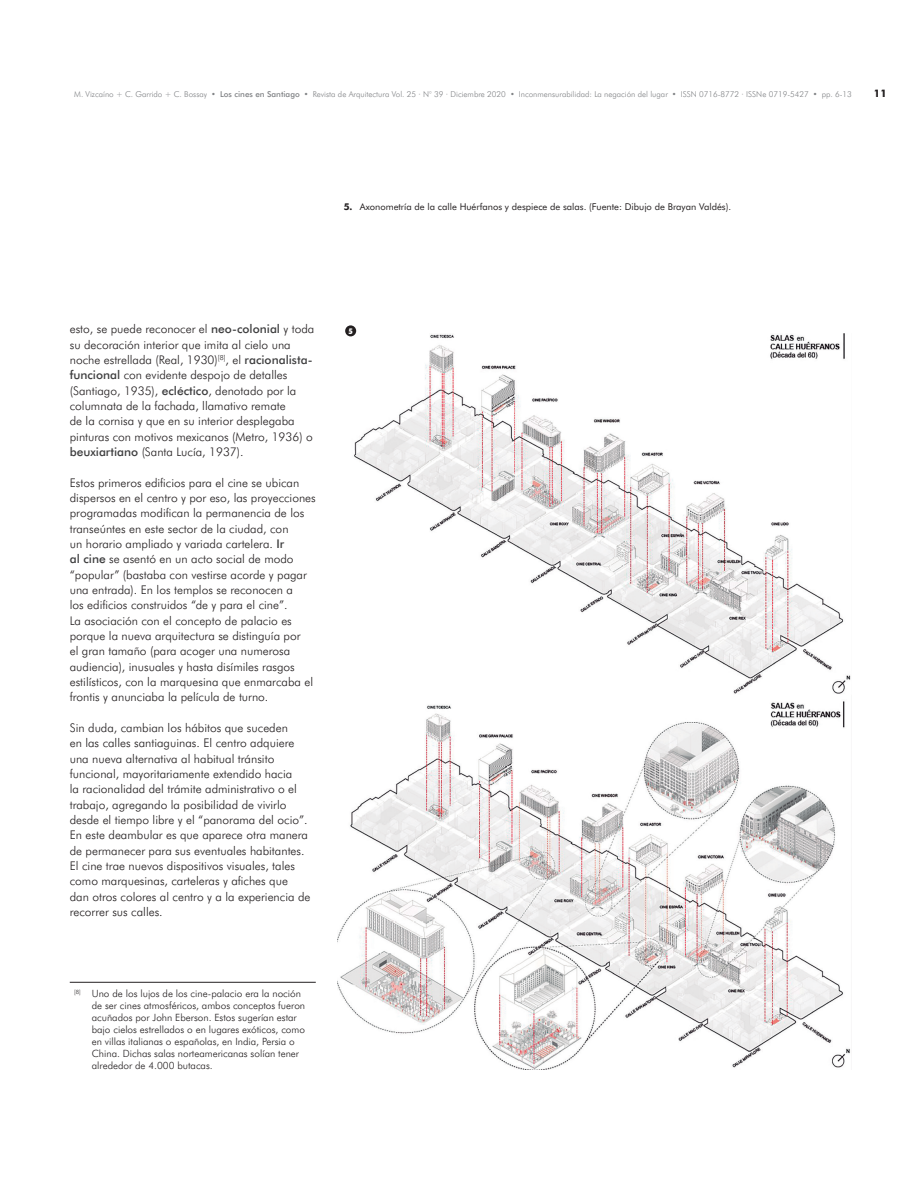
<style>
.page{position:relative;width:918px;height:1188px;background:#fff}
.page>*{position:absolute;margin:0;border:0;box-sizing:border-box;transform-origin:0 0}
.t1{font:300 12px/15.3px "Futura BT";color:#231f20}
.t2{font:700 10.35px "Futura BT";color:#231f20}
.t3{font:300 10.05px/12px "Futura BT";color:#231f20}
.t4{font:9.45px "Futura BT";color:#231f20}
.t5{font:300 8.1px "Futura BT";color:#808285}
.t6{font:900 condensed 7.8px "Futura BT";color:#fff}
.s1{font-weight:500}
.s2{font-weight:700}
.s3{font-weight:500;color:#3e3e3f}
</style>
<div class="page">
<hr style="left:70px;top:982px;width:246px;height:1px;background:#231f20">
<img style="left:338px;top:333px;width:513px;height:736px">
<div style="left:345px;top:325px;width:11px;height:11px;background:#231f20;border-radius:50%"></div>
<p class="t5" style="left:74px;top:91px;width:779px">M. Vizcaíno + C. Garrido + C. Bossay • <span class="s1">Los cines en Santiago</span> • Revista de Arquitectura Vol. 25 · N° 39 · Diciembre 2020 • Inconmensurabilidad: La negación del lugar • ISSN 0716-8772 · ISSNe 0719-5427 • pp. 6-13</p>
<p class="t2" style="left:874px;top:87px;width:14px">11</p>
<p class="t4" style="left:344px;top:203px;width:389px"><span class="s2">5.</span> Axonometría de la calle Huérfanos y despiece de salas. (Fuente: Dibujo de Brayan Valdés).</p>
<p class="t1" style="left:70px;top:322px;width:246px">esto, se puede reconocer el <span class="s3">neo-colonial</span> y toda su decoración interior que imita al cielo una noche estrellada (Real, 1930)<sup>[8]</sup>, el <span class="s3">racionalista&shy;funcional</span> con evidente despojo de detalles (Santiago, 1935), <span class="s3">ecléctico</span>, denotado por la columnata de la fachada, llamativo remate<br>de la cornisa y que en su interior desplegaba pinturas con motivos mexicanos (Metro, 1936) o <span class="s3">beuxiartiano</span> (Santa Lucía, 1937).</p>
<p class="t1" style="left:70px;top:476px;width:248px">Estos primeros edificios para el cine se ubican dispersos en el centro y por eso, las proyecciones programadas modifican la permanencia de los transeúntes en este sector de la ciudad, con<br>un horario ampliado y variada cartelera. <span class="s3">Ir<br>al cine</span> se asentó en un acto social de modo “popular” (bastaba con vestirse acorde y pagar una entrada). En los templos se reconocen a<br>los edificios construidos “de y para el cine”.<br>La asociación con el concepto de palacio es porque la nueva arquitectura se distinguía por<br>el gran tamaño (para acoger una numerosa audiencia), inusuales y hasta disímiles rasgos estilísticos, con la marquesina que enmarcaba el frontis y anunciaba la película de turno.</p>
<p class="t1" style="left:70px;top:721px;width:242px">Sin duda, cambian los hábitos que suceden<br>en las calles santiaguinas. El centro adquiere una nueva alternativa al habitual tránsito funcional, mayoritariamente extendido hacia<br>la racionalidad del trámite administrativo o el trabajo, agregando la posibilidad de vivirlo desde el tiempo libre y el “panorama del ocio”.<br>En este deambular es que aparece otra manera de permanecer para sus eventuales habitantes.<br>El cine trae nuevos dispositivos visuales, tales como marquesinas, carteleras y afiches que<br>dan otros colores al centro y a la experiencia de recorrer sus calles.</p>
<p class="t3" style="left:92px;top:988px;width:215px;text-indent:-18px"><sup>[8]</sup> Uno de los lujos de los cine-palacio era la noción de ser cines atmosféricos, ambos conceptos fueron acuñados por John Eberson. Estos sugerían estar bajo cielos estrellados o en lugares exóticos, como en villas italianas o españolas, en India, Persia o China. Dichas salas norteamericanas solían tener alrededor de 4.000 butacas.</p>
<p class="t6" style="left:349px;top:327px;width:5px">5</p>
</div>
